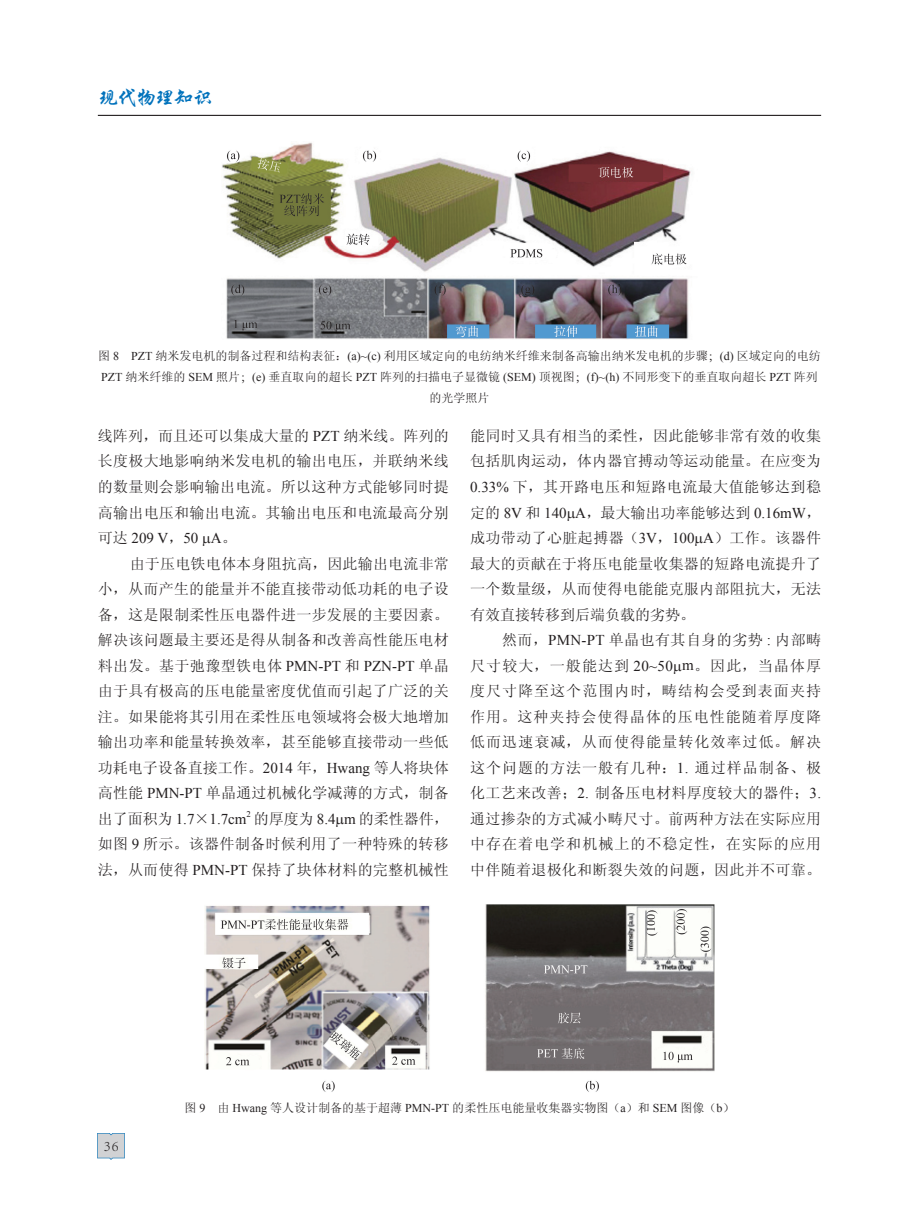
<style>
.page{position:relative;width:919px;height:1217px;background:#fff}
.page>*{position:absolute;margin:0;border:0;box-sizing:border-box;transform-origin:0 0}
.t1{font:21px "FZXKK GBK1 0";letter-spacing:-.1em;color:#0072bc}
.t2{font:15px/25.5px "Sim Sun";letter-spacing:.02em;color:#231f20;text-align:justify}
.t3{font:15px "Sim Sun";letter-spacing:.07em;color:#231f20}
.t4{font:15px "Sim Sun";color:#231f20}
.t5{font:15px "Times New Roman";color:#231f20}
.t6{font:15px "Sim Sun";letter-spacing:.075em;color:#231f20}
.t7{font:15px "Sim Sun";letter-spacing:.065em;color:#231f20}
.t8{font:300 15px "Adobe Song Std";color:#231f20}
.t9{font:12px/21px "Sim Sun";color:#231f20;text-align:center}
.t10{font:8.7px "Times New Roman";color:#231f20}
.s1{font-family:"Times New Roman"}
.s2{font-family:"Adobe Song Std";font-weight:300}
.s3{font-family:"Sim Sun"}
</style>
<div class="page">
<hr style="left:98px;top:115px;width:723px;height:1px;background:#231f20">
<img style="left:98px;top:1133px;width:27px;height:26px">
<img style="left:222px;top:142px;width:470px;height:197px">
<img style="left:204px;top:904px;width:510px;height:187px">
<h1 class="t1" style="left:98px;top:87px;width:117px">现代物理知识</h1>
<p class="t9" style="left:98px;top:345px;width:724px">图 <span class="s1">8 PZT</span> 纳米发电机的制备过程和结构表征：<span class="s1">(a)~(c)</span> 利用区域定向的电纺纳米纤维来制备高输出纳米发电机的步骤<span class="s2">；</span><span class="s1">(d)</span> 区域定向的电纺<br><span class="s1">PZT</span> 纳米纤维的 <span class="s1">SEM</span> 照片<span class="s2">；</span><span class="s1">(e)</span> 垂直取向的超长 <span class="s1">PZT</span> 阵列的扫描电子显微镜 <span class="s1">(SEM)</span> 顶视图<span class="s2">；</span><span class="s1">(f)~(h)</span> 不同形变下的垂直取向超长 <span class="s1">PZT</span> 阵列的光学照片</p>
<p class="t2" style="left:98px;top:423px;width:352px">线阵列，而且还可以集成大量的 <span class="s1">PZT</span> 纳米线。阵列的</p>
<p class="t2" style="left:98px;top:448px;width:352px">长度极大地影响纳米发电机的输出电压，并联纳米线</p>
<p class="t2" style="left:98px;top:474px;width:352px">的数量则会影响输出电流。所以这种方式能够同时提</p>
<p class="t2" style="left:98px;top:499px;width:352px">高输出电压和输出电流。其输出电压和电流最高分别</p>
<p class="t5" style="left:98px;top:528px;width:140px"><span class="s3">可达</span> 209 V<span class="s3">，</span>50 A<span class="s3">。</span></p>
<p class="t2" style="left:130px;top:550px;width:320px">由于压电铁电体本身阻抗高，因此输出电流非常</p>
<p class="t2" style="left:98px;top:576px;width:352px">小，从而产生的能量并不能直接带动低功耗的电子设</p>
<p class="t2" style="left:98px;top:601px;width:352px">备，这是限制柔性压电器件进一步发展的主要因素。</p>
<p class="t2" style="left:98px;top:627px;width:352px">解决该问题最主要还是得从制备和改善高性能压电材</p>
<p class="t2" style="left:98px;top:652px;width:352px">料出发。基于弛豫型铁电体 <span class="s1">PMN-PT</span> 和 <span class="s1">PZN-PT</span> 单晶</p>
<p class="t2" style="left:98px;top:678px;width:352px">由于具有极高的压电能量密度优值而引起了广泛的关</p>
<p class="t2" style="left:98px;top:703px;width:352px">注。如果能将其引用在柔性压电领域将会极大地增加</p>
<p class="t2" style="left:98px;top:729px;width:352px">输出功率和能量转换效率，甚至能够直接带动一些低</p>
<p class="t4" style="left:98px;top:759px;width:352px">功耗电子设备直接工作。<span class="s1">2014</span> 年，<span class="s1">Hwang</span> 等人将块体</p>
<p class="t2" style="left:98px;top:780px;width:352px">高性能 <span class="s1">PMN-PT</span> 单晶通过机械化学减薄的方式，制备</p>
<p class="t5" style="left:98px;top:808px;width:150px"><span class="s3">出了面积为</span> 1.7<span class="s3">×</span>1.7cm</p>
<p class="t10" style="left:247px;top:807px;width:6px">2</p>
<p class="t2" style="left:98px;top:805px;width:352px;text-indent:156px">的厚度为 <span class="s1">8.4 m</span> 的柔性器件，如图 <span class="s1">9</span> 所示。该器件制备时候利用了一种特殊的转移法，从而使得 <span class="s1">PMN-PT</span> 保持了块体材料的完整机械性</p>
<p class="t2" style="left:470px;top:423px;width:352px">能同时又具有相当的柔性，因此能够非常有效的收集</p>
<p class="t2" style="left:470px;top:448px;width:352px">包括肌肉运动，体内器官搏动等运动能量。在应变为</p>
<p class="t2" style="left:470px;top:474px;width:352px"><span class="s1">0.33%</span> 下，其开路电压和短路电流最大值能够达到稳</p>
<p class="t4" style="left:470px;top:504px;width:352px">定的 <span class="s1">8V</span> 和 <span class="s1">140 A</span>，最大输出功率能够达到 <span class="s1">0.16mW</span>，</p>
<p class="t2" style="left:470px;top:525px;width:352px">成功带动了心脏起搏器（<span class="s1">3V</span>，<span class="s1">100 A</span>）工作。该器件</p>
<p class="t2" style="left:470px;top:550px;width:352px">最大的贡献在于将压电能量收集器的短路电流提升了</p>
<p class="t2" style="left:470px;top:576px;width:352px">一个数量级，从而使得电能能克服内部阻抗大，无法</p>
<p class="t4" style="left:470px;top:606px;width:226px">有效直接转移到后端负载的劣势。</p>
<p class="t2" style="left:502px;top:627px;width:320px">然而，<span class="s1">PMN-PT</span> 单晶也有其自身的劣势 <span class="s1">:</span> 内部畴</p>
<p class="t6" style="left:470px;top:657px;width:352px">尺寸较大，一般能达到 <span class="s1">20~50 m</span>。因此，当晶体厚</p>
<p class="t3" style="left:470px;top:683px;width:352px">度尺寸降至这个范围内时，畴结构会受到表面夹持</p>
<p class="t3" style="left:470px;top:708px;width:352px">作用。这种夹持会使得晶体的压电性能随着厚度降</p>
<p class="t3" style="left:470px;top:734px;width:352px">低而迅速衰减，从而使得能量转化效率过低。解决</p>
<p class="t7" style="left:470px;top:759px;width:352px">这个问题的方法一般有几种：<span class="s1">1.</span> 通过样品制备、极</p>
<p class="t2" style="left:470px;top:780px;width:352px">化工艺来改善；<span class="s1">2.</span> 制备压电材料厚度较大的器件；<span class="s1">3.</span></p>
<p class="t2" style="left:470px;top:805px;width:352px">通过掺杂的方式减小畴尺寸。前两种方法在实际应用</p>
<p class="t3" style="left:470px;top:836px;width:352px">中存在着电学和机械上的不稳定性，在实际的应用</p>
<p class="t2" style="left:470px;top:856px;width:352px">中伴随着退极化和断裂失效的问题，因此并不可靠。</p>
<p class="t8" style="left:104px;top:1136px;width:16px">36</p>
<p class="t9" style="left:184px;top:1097px;width:551px">图 <span class="s1">9</span> 由 <span class="s1">Hwang</span> 等人设计制备的基于超薄 <span class="s1">PMN-PT</span> 的柔性压电能量收集器实物图（<span class="s1">a</span>）和 <span class="s1">SEM</span> 图像（<span class="s1">b</span>）</p>
</div>
